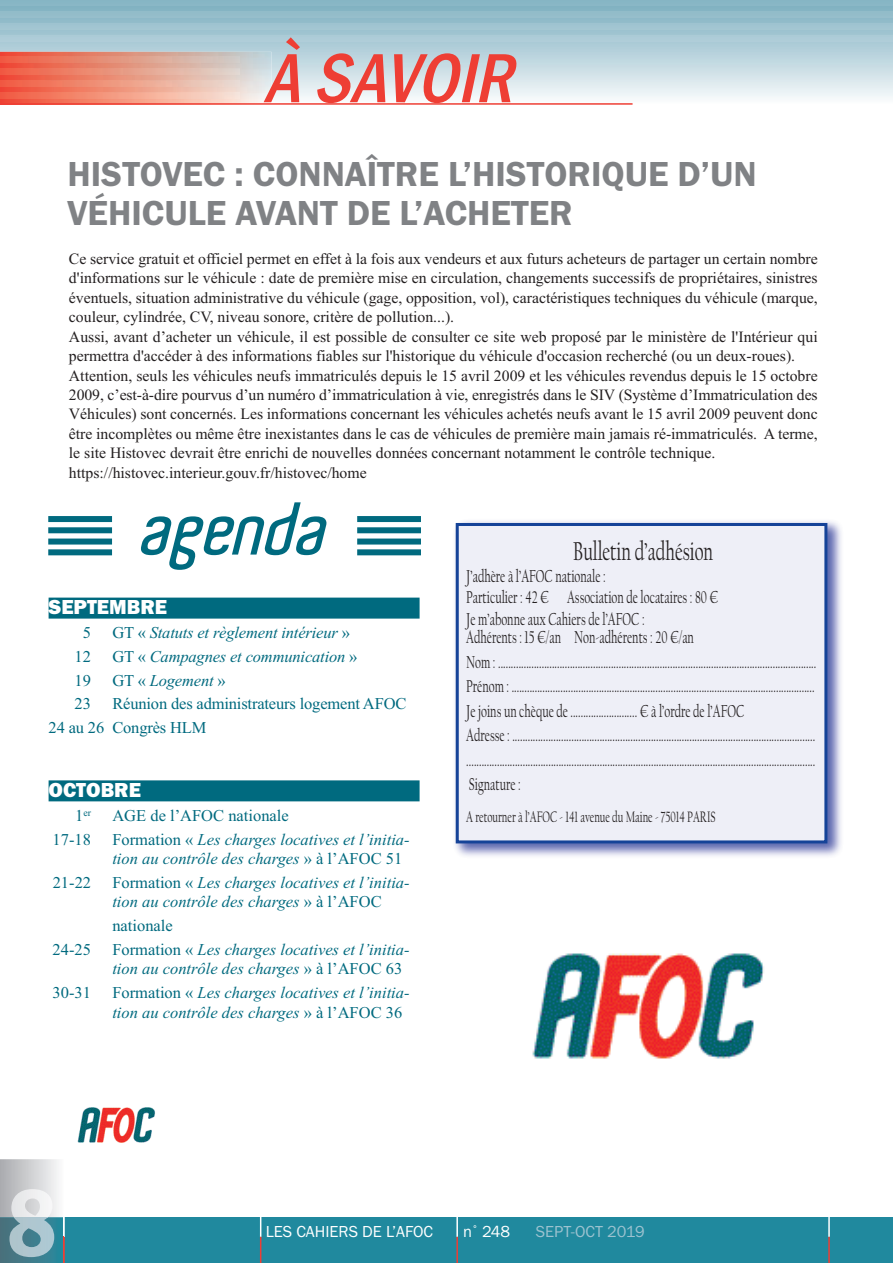
<style>
.page{position:relative;width:893px;height:1263px;background:#fff}
.page>*{position:absolute;margin:0;border:0;box-sizing:border-box;transform-origin:0 0}
.t1{font:italic 500 condensed 72px "Franklin Gothic";color:#ee3e34}
.t2{font:600 36px/38.8px "Franklin Gothic";color:#808285}
.t3{font:27px "Californian FB";color:#231f20;scale:.67 1}
.t4{font:800 21px "Franklin Gothic";color:#fff}
.t5{font:18px/24.5px "Californian FB";color:#231f20;scale:.67 1}
.t6{font:italic 16.5px/19.5px "Times New Roman";color:#006a7f}
.t7{font:16.5px/23.7px "Times New Roman";letter-spacing:-.01em;color:#006a7f}
.t8{font:16.5px "Franklin Gothic";color:#fff}
.t9{font:16.5px "Franklin Gothic";color:#9cc2cf}
.t10{font:15.75px/19.5px "Times New Roman";color:#231f20}
.t11{font:15.75px "Californian FB";color:#231f20;scale:.67 1}
.t12{font:9.9px "Times New Roman";color:#006a7f}
.s1{font-family:"Times New Roman";font-weight:400;font-size:16.5px;color:#006a7f}
.s2{font-style:normal}
.s3{font-size:16.5px}
</style>
<div class="page">
<div style="left:0;top:1217px;width:892px;height:46px;background:#20899e"></div>
<svg style="left:260px;top:1217px;width:1px;height:46px"></svg>
<hr style="left:456px;top:1211px;width:2px;height:26px;background:#fff">
<hr style="left:456px;top:1237px;width:2px;height:26px;background:#ee3e34">
<hr style="left:828px;top:1211px;width:2px;height:26px;background:#fff">
<hr style="left:828px;top:1237px;width:2px;height:26px;background:#ee3e34">
<hr style="left:63px;top:1211px;width:2px;height:26px;background:#fff">
<hr style="left:63px;top:1237px;width:2px;height:26px;background:#ee3e34">
<img style="left:0;top:52px;width:272px;height:51px">
<img style="left:0;top:57px;width:239px;height:6px">
<img style="left:0;top:69px;width:239px;height:6px">
<img style="left:0;top:81px;width:239px;height:6px">
<img style="left:0;top:93px;width:239px;height:6px">
<hr style="left:0;top:103px;width:633px;height:2px;background:#ee3e34">
<div style="left:0;top:0;width:893px;height:6px;background:#87b6c5"></div>
<div style="left:0;top:12px;width:893px;height:6px;background:#94bcc9"></div>
<div style="left:0;top:24px;width:893px;height:6px;background:#a1c5d1"></div>
<div style="left:0;top:36px;width:893px;height:6px;background:#aeccd8"></div>
<div style="left:49px;top:598px;width:371px;height:21px;background:#006a7f"></div>
<div style="left:49px;top:780px;width:371px;height:21px;background:#006a7f"></div>
<svg style="left:141px;top:502px;width:186px;height:68px"></svg>
<img style="left:532px;top:953px;width:232px;height:106px">
<div style="left:48px;top:516px;width:64px;height:6px;background:#006a7f"></div>
<div style="left:48px;top:527px;width:64px;height:6px;background:#006a7f"></div>
<div style="left:48px;top:538px;width:64px;height:6px;background:#006a7f"></div>
<div style="left:48px;top:549px;width:64px;height:6px;background:#006a7f"></div>
<div style="left:357px;top:516px;width:64px;height:6px;background:#006a7f"></div>
<div style="left:357px;top:527px;width:64px;height:6px;background:#006a7f"></div>
<div style="left:357px;top:538px;width:64px;height:6px;background:#006a7f"></div>
<div style="left:357px;top:549px;width:64px;height:6px;background:#006a7f"></div>
<img style="left:455px;top:521px;width:386px;height:335px">
<div style="left:459px;top:526px;width:365px;height:314px;background:#eeeff7"></div>
<div style="left:456px;top:523px;width:371px;height:320px;border:3px solid #154398"></div>
<img style="left:78px;top:1107px;width:77px;height:35px">
<img style="left:0;top:1159px;width:63px;height:104px">
<img style="left:9px;top:1189px;width:45px;height:68px">
<h1 class="t1" style="left:264px;top:35px;width:270px">À SAVOIR</h1>
<h2 class="t2" style="left:67px;top:154px;width:691px">HISTOVEC : CONNAÎTRE L’HISTORIQUE D’UN<br>VÉHICULE AVANT DE L’ACHETER</h2>
<p class="t10" style="left:69px;top:249px;width:750px">Ce service gratuit et officiel permet en effet à la fois aux vendeurs et aux futurs acheteurs de partager un certain nombre d'informations sur le véhicule : date de première mise en circulation, changements successifs de propriétaires, sinistres éventuels, situation administrative du véhicule (gage, opposition, vol), caractéristiques techniques du véhicule (marque, couleur, cylindrée, CV, niveau sonore, critère de pollution...).<br>Aussi, avant d’acheter un véhicule, il est possible de consulter ce site web proposé par le ministère de l'Intérieur qui permettra d'accéder à des informations fiables sur l'historique du véhicule d'occasion recherché (ou un deux-roues).<br>Attention, seuls les véhicules neufs immatriculés depuis le 15 avril 2009 et les véhicules revendus depuis le 15 octobre 2009, c’est-à-dire pourvus d’un numéro d’immatriculation à vie, enregistrés dans le SIV (Système d’Immatriculation des Véhicules) sont concernés. Les informations concernant les véhicules achetés neufs avant le 15 avril 2009 peuvent donc être incomplètes ou même être inexistantes dans le cas de véhicules de première main jamais ré-immatriculés. A terme, le site Histovec devrait être enrichi de nouvelles données concernant notamment le contrôle technique. https://histovec.interieur.gouv.fr/histovec/home</p>
<h3 class="t4" style="left:49px;top:595px;width:172px">SEPTEMBRE <span class="s1">nationa</span></h3>
<p class="t7" style="left:83px;top:620px;width:10px">5</p>
<p class="t6" style="left:112px;top:623px;width:239px"><span class="s2">GT «</span> Statuts et règlement intérieur <span class="s2">»</span></p>
<p class="t7" style="left:75px;top:644px;width:18px">12</p>
<p class="t6" style="left:112px;top:646px;width:247px"><span class="s2">GT «</span> Campagnes et communication <span class="s2">»</span></p>
<p class="t7" style="left:75px;top:668px;width:18px">19</p>
<p class="t6" style="left:112px;top:670px;width:115px"><span class="s2">GT «</span> Logement <span class="s2">»</span></p>
<p class="t7" style="left:75px;top:692px;width:18px">23</p>
<p class="t7" style="left:49px;top:692px;width:359px;text-indent:64px">Réunion des administrateurs logement AFOC<br>24 au 26 Congrès HLM</p>
<h3 class="t4" style="left:49px;top:778px;width:94px">OCTOBRE</h3>
<p class="t12" style="left:75px;top:807px;width:17px"><span class="s3">1</span>er</p>
<p class="t7" style="left:112px;top:803px;width:178px">AGE de l’AFOC nationale</p>
<p class="t7" style="left:53px;top:827px;width:40px">17-18</p>
<p class="t6" style="left:112px;top:829px;width:299px"><span class="s2">Formation «</span> Les charges locatives et l’initia&shy;tion au contrôle des charges <span class="s2">» à l’AFOC 51</span></p>
<p class="t7" style="left:53px;top:870px;width:40px">21-22</p>
<p class="t6" style="left:112px;top:872px;width:299px"><span class="s2">Formation «</span> Les charges locatives et l’initia&shy;tion au contrôle des charges <span class="s2">» à l’AFOC</span></p>
<p class="t7" style="left:112px;top:914px;width:62px">nationale</p>
<p class="t7" style="left:53px;top:937px;width:40px">24-25</p>
<p class="t6" style="left:112px;top:939px;width:299px"><span class="s2">Formation «</span> Les charges locatives et l’initia&shy;tion au contrôle des charges <span class="s2">» à l’AFOC 63</span></p>
<p class="t7" style="left:53px;top:981px;width:40px">30-31</p>
<p class="t6" style="left:112px;top:983px;width:299px"><span class="s2">Formation «</span> Les charges locatives et l’initia&shy;tion au contrôle des charges <span class="s2">» à l’AFOC 36</span></p>
<h3 class="t3" style="left:573px;top:535px;width:210px">Bulletin d’adhésion</h3>
<p class="t5" style="left:466px;top:565px;width:378px;line-height:21.5px">J’adhère à l’AFOC nationale :<br>Particulier : 42 € Association de locataires : 80 €<br>Je m’abonne aux Cahiers de l’AFOC :</p>
<p class="t5" style="left:466px;top:625px;width:524px">Adhérents : 15 €/an Non-adhérents : 20 €/an<br>Nom : ............................................................................................................................<br>Prénom : ......................................................................................................................<br>Je joins un chèque de .......................... € à l’ordre de l’AFOC<br>Adresse : ...................................................................................................................... ........................................................................................................................................<br>Signature :</p>
<p class="t11" style="left:466px;top:808px;width:374px">A retourner à l’AFOC - 141 avenue du Maine - 75014 PARIS</p>
<p class="t8" style="left:266px;top:1221px;width:169px">LES CAHIERS DE L’AFOC</p>
<p class="t8" style="left:463px;top:1221px;width:49px">n<sup>°</sup> 248</p>
<p class="t9" style="left:536px;top:1221px;width:111px">SEPT-OCT 2019</p>
</div>
